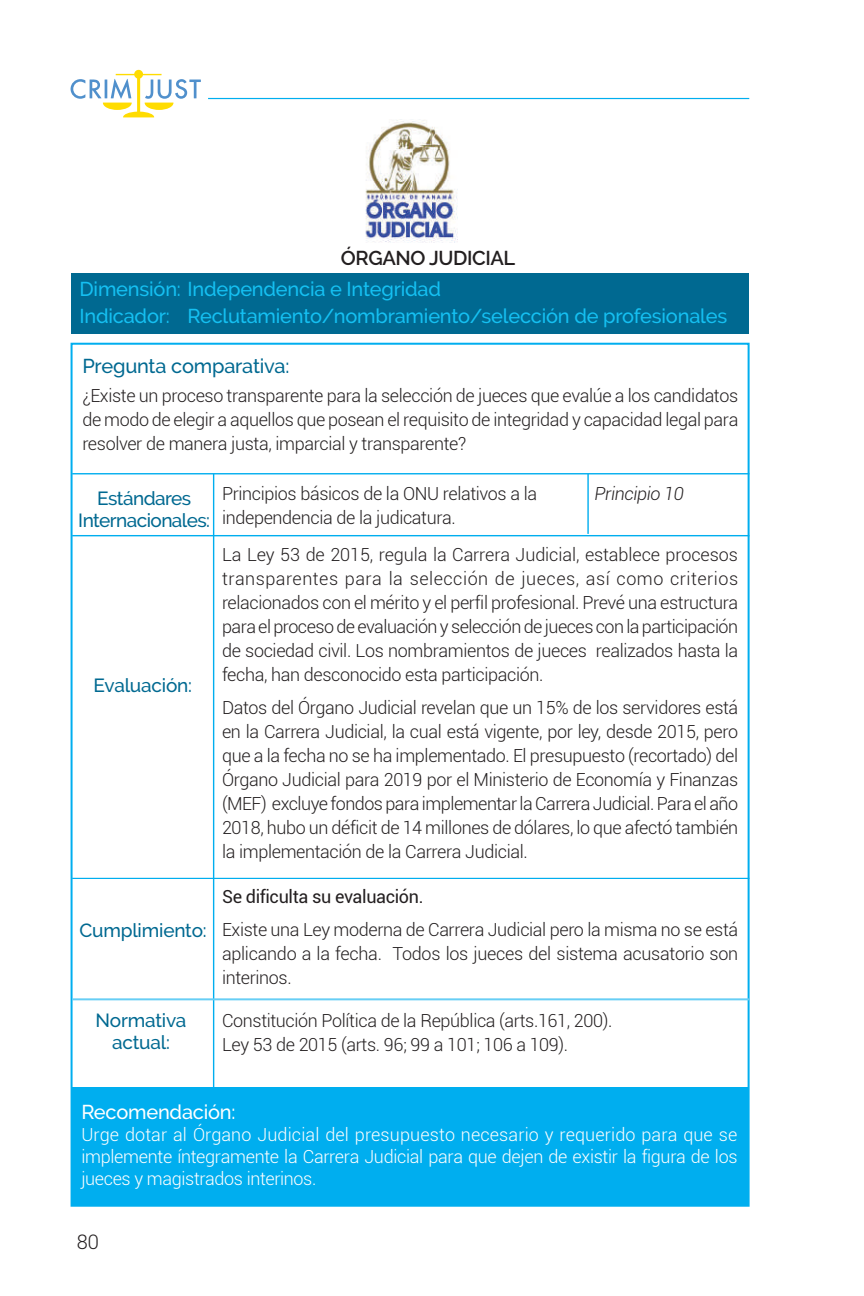
<style>
.page{position:relative;width:864px;height:1296px;background:#fff}
.page>*{position:absolute;margin:0;border:0;box-sizing:border-box;transform-origin:0 0}
.t1{font:500 20px/26.8px "Raleway";letter-spacing:-.01em;color:#15c0f2}
.t2{font:500 20px "Raleway";letter-spacing:-.01em;color:#006991}
.t3{font:600 20px "Raleway";letter-spacing:-.02em;color:#231f20}
.t4{font:500 20px "Raleway";letter-spacing:-.01em;color:#fff}
.t5{font:300 20px "Roboto";color:#231f20}
.t6{font:500 19px/22px "Raleway";letter-spacing:-.015em;color:#006991;text-align:center}
.t7{font:300 18px/24px "Roboto";letter-spacing:-.02em;color:#231f20;text-align:justify}
.t8{font:300 18px/22px "Roboto";letter-spacing:-.02em;color:#fff;text-align:justify}
.t9{font:18px "Roboto";letter-spacing:-.02em;color:#231f20}
.t10{font:italic 300 18px "Roboto";letter-spacing:-.02em;color:#231f20}
</style>
<div class="page">
<hr style="left:208px;top:98px;width:541px;height:1px;background:#00aeef">
<svg style="left:71px;top:70px;width:130px;height:47px"></svg>
<div style="left:71px;top:274px;width:678px;height:60px;background:#006991"></div>
<hr style="left:213px;top:474px;width:1px;height:618px;background:#00aeef">
<hr style="left:72px;top:535px;width:677px;height:1px;background:#00aeef">
<hr style="left:72px;top:878px;width:677px;height:1px;background:#00aeef">
<hr style="left:72px;top:473px;width:677px;height:1px;background:#00aeef">
<div style="left:72px;top:1087px;width:676px;height:119px;background:#00aeef"></div>
<img style="left:365px;top:120px;width:93px;height:123px">
<hr style="left:587px;top:474px;width:2px;height:60px;background:#00aeef">
<hr style="left:72px;top:998px;width:677px;height:2px;background:#67cef5">
<p class="t3" style="left:341px;top:247px;width:176px">ÓRGANO JUDICIAL</p>
<p class="t1" style="left:79px;top:276px;width:649px">Dimensión: Independencia e Integridad<br>Indicador: Reclutamiento/nombramiento/selección de profesionales</p>
<p class="t2" style="left:82px;top:354px;width:209px">Pregunta comparativa:</p>
<p class="t7" style="left:82px;top:383px;width:658px">¿Existe un proceso transparente para la selección de jueces que evalúe a los candidatos de modo de elegir a aquellos que posean el requisito de integridad y capacidad legal para resolver de manera justa, imparcial y transparente?</p>
<p class="t6" style="left:78px;top:487px;width:133px">Estándares<br>Internacionales:</p>
<p class="t7" style="left:222px;top:481px;width:317px">Principios básicos de la ONU relativos a la independencia de la judicatura.</p>
<p class="t10" style="left:595px;top:481px;width:91px">Principio 10</p>
<p class="t6" style="left:94px;top:674px;width:100px">Evaluación:</p>
<p class="t6" style="left:79px;top:919px;width:129px">Cumplimiento:</p>
<p class="t6" style="left:96px;top:1010px;width:92px">Normativa actual:</p>
<p class="t7" style="left:222px;top:542px;width:518px">La Ley 53 de 2015, regula la Carrera Judicial, establece procesos transparentes para la selección de jueces, así como criterios relacionados con el mérito y el perfil profesional. Prevé una estructura para el proceso de evaluación y selección de jueces con la participación de sociedad civil. Los nombramientos de jueces realizados hasta la fecha, han desconocido esta participación.</p>
<p class="t7" style="left:222px;top:695px;width:518px">Datos del Órgano Judicial revelan que un 15% de los servidores está en la Carrera Judicial, la cual está vigente, por ley, desde 2015, pero que a la fecha no se ha implementado. El presupuesto (recortado) del Órgano Judicial para 2019 por el Ministerio de Economía y Finanzas (MEF) excluye fondos para implementar la Carrera Judicial. Para el año 2018, hubo un déficit de 14 millones de dólares, lo que afectó también la implementación de la Carrera Judicial.</p>
<p class="t9" style="left:222px;top:884px;width:203px">Se dificulta su evaluación.</p>
<p class="t7" style="left:222px;top:917px;width:518px">Existe una Ley moderna de Carrera Judicial pero la misma no se está aplicando a la fecha. Todos los jueces del sistema acusatorio son interinos.</p>
<p class="t7" style="left:222px;top:1008px;width:392px">Constitución Política de la República (arts.161, 200).<br>Ley 53 de 2015 (arts. 96; 99 a 101; 106 a 109).</p>
<p class="t4" style="left:81px;top:1101px;width:156px">Recomendación:</p>
<p class="t8" style="left:81px;top:1123px;width:658px">Urge dotar al Órgano Judicial del presupuesto necesario y requerido para que se implemente íntegramente la Carrera Judicial para que dejen de existir la figura de los jueces y magistrados interinos.</p>
<p class="t5" style="left:77px;top:1228px;width:23px">80</p>
</div>
